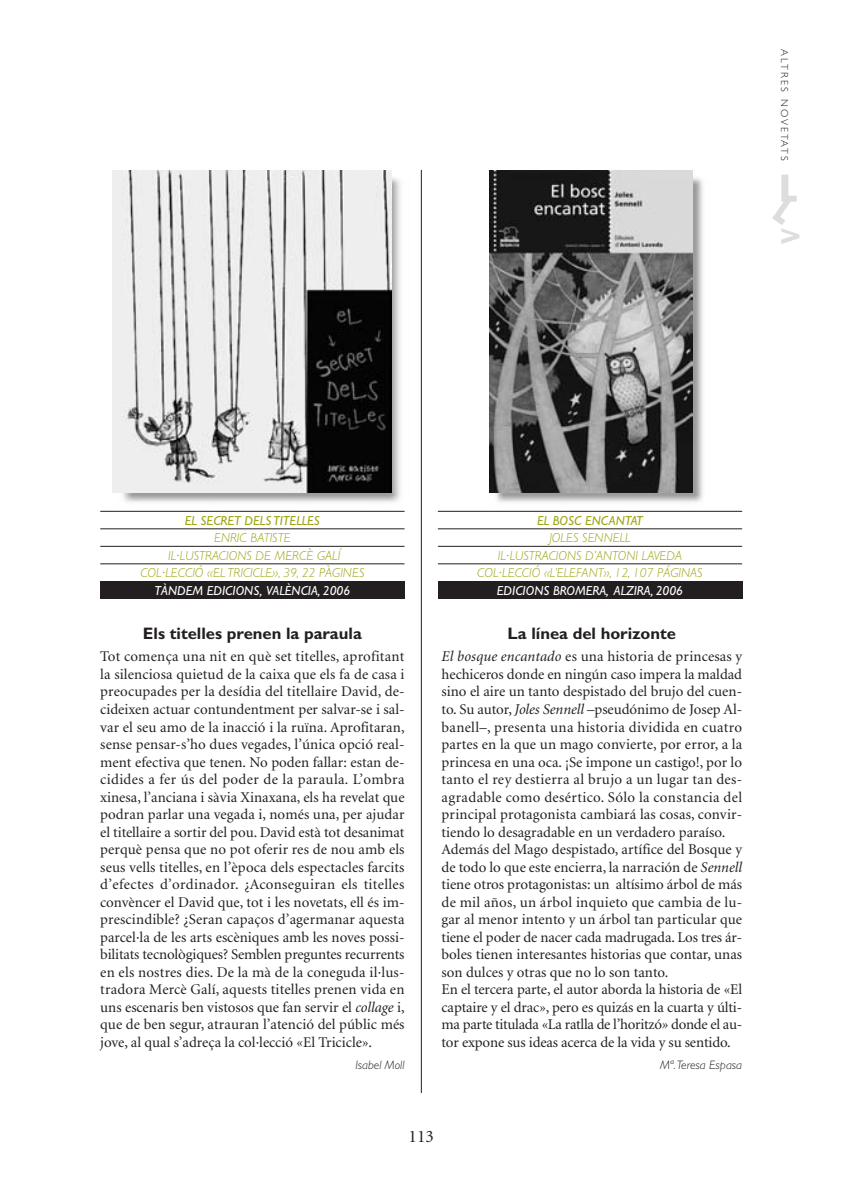
<style>
.page{position:relative;width:844px;height:1191px;background:#fff}
.page>*{position:absolute;margin:0;border:0;box-sizing:border-box;transform-origin:0 0}
.t1{font:17.5px "Minion";color:#231f20}
.t2{font:700 16.62px "Gill Sans";color:#231f20}
.t3{font:14.88px/17.5px "Minion";color:#231f20}
.t4{font:italic 300 13.12px/17.5px "Gill Sans";color:#9ea615;text-align:center}
.t5{font:italic 13.12px "Gill Sans";color:#fff}
.t6{font:italic 13.12px "Gill Sans";color:#9ea615}
.t7{font:italic 300 12.25px "Gill Sans";color:#231f20}
.t8{font:300 10.15px "Gill Sans";letter-spacing:.2em;color:#231f20}
.s1{font-style:italic}
</style>
<div class="page">
<svg style="left:772px;top:175px;width:27px;height:69px"></svg>
<div style="left:438px;top:581px;width:304px;height:17px;background:#231f20"></div>
<img style="left:489px;top:170px;width:214px;height:333px">
<img style="left:489px;top:170px;width:203px;height:322px">
<hr style="left:438px;top:511px;width:304px;height:1px;background:#231f20">
<hr style="left:438px;top:528px;width:304px;height:1px;background:#231f20">
<hr style="left:438px;top:546px;width:304px;height:1px;background:#231f20">
<hr style="left:438px;top:563px;width:304px;height:1px;background:#231f20">
<img style="left:112px;top:177px;width:289px;height:326px">
<img style="left:112px;top:170px;width:280px;height:322px">
<div style="left:100px;top:581px;width:304px;height:18px;background:#231f20"></div>
<hr style="left:100px;top:511px;width:304px;height:1px;background:#231f20">
<hr style="left:100px;top:528px;width:304px;height:1px;background:#231f20">
<hr style="left:100px;top:546px;width:304px;height:1px;background:#231f20">
<hr style="left:100px;top:563px;width:304px;height:1px;background:#231f20">
<hr style="left:421px;top:170px;width:1px;height:923px;background:#231f20">
<p class="t8" style="left:788px;top:49px;width:113px;rotate:90deg">ALTRES NOVETATS</p>
<p class="t6" style="left:185px;top:516px;width:137px">EL SECRET DELS TITELLES</p>
<p class="t4" style="left:140px;top:530px;width:225px">ENRIC BATISTE<br>IL·LUSTRACIONS DE MERCÈ GALÍ<br>COL·LECCIÓ «EL TRICICLE», 39, 22 PÀGINES</p>
<p class="t5" style="left:154px;top:586px;width:197px">TÀNDEM EDICIONS, VALÈNCIA, 2006</p>
<p class="t2" style="left:143px;top:627px;width:220px">Els titelles prenen la paraula</p>
<p class="t3" style="left:100px;top:649px;width:306px;text-align:justify">Tot comença una nit en què set titelles, aprofitant la silenciosa quietud de la caixa que els fa de casa i preocupades per la desídia del titellaire David, de&shy;cideixen actuar contundentment per salvar-se i sal&shy;var el seu amo de la inacció i la ruïna. Aprofitaran, sense pensar-s’ho dues vegades, l’única opció real&shy;ment efectiva que tenen. No poden fallar: estan de&shy;cidides a fer ús del poder de la paraula. L’ombra xinesa, l’anciana i sàvia Xinaxana, els ha revelat que podran parlar una vegada i, només una, per ajudar el titellaire a sortir del pou. David està tot desanimat perquè pensa que no pot oferir res de nou amb els seus vells titelles, en l’època dels espectacles farcits d’efectes d’ordinador. ¿Aconseguiran els titelles convèncer el David que, tot i les novetats, ell és im&shy;prescindible? ¿Seran capaços d’agermanar aquesta parcel·la de les arts escèniques amb les noves possi&shy;bilitats tecnològiques? Semblen preguntes recurrents en els nostres dies. De la mà de la coneguda il·lus&shy;tradora Mercè Galí, aquests titelles prenen vida en uns escenaris ben vistosos que fan servir el <span class="s1">collage</span> i, que de ben segur, atrauran l’atenció del públic més jove, al qual s’adreça la col·lecció «El Tricicle».</p>
<p class="t7" style="left:355px;top:1060px;width:51px">Isabel Moll</p>
<p class="t6" style="left:537px;top:516px;width:107px">EL BOSC ENCANTAT</p>
<p class="t4" style="left:477px;top:530px;width:227px">JOLES SENNELL<br>IL·LUSTRACIONS D’ANTONI LAVEDA<br>COL·LECCIÓ «L’ELEFANT», 12, 107 PÁGINAS</p>
<p class="t5" style="left:497px;top:586px;width:188px">EDICIONS BROMERA, ALZIRA, 2006</p>
<p class="t2" style="left:507px;top:627px;width:170px">La línea del horizonte</p>
<p class="t3" style="left:441px;top:649px;width:302px"><span class="s1">El bosque encantado</span> es una historia de princesas y hechiceros donde en ningún caso impera la maldad sino el aire un tanto despistado del brujo del cuen&shy;to. Su autor, <span class="s1">Joles Sennell</span> –pseudónimo de Josep Al&shy;banell–, presenta una historia dividida en cuatro partes en la que un mago convierte, por error, a la princesa en una oca. ¡Se impone un castigo!, por lo tanto el rey destierra al brujo a un lugar tan des&shy;agradable como desértico. Sólo la constancia del principal protagonista cambiará las cosas, convir&shy;tiendo lo desagradable en un verdadero paraíso.<br>Además del Mago despistado, artífice del Bosque y de todo lo que este encierra, la narración de <span class="s1">Sennell </span>tiene otros protagonistas: un altísimo árbol de más de mil años, un árbol inquieto que cambia de lu&shy;gar al menor intento y un árbol tan particular que tiene el poder de nacer cada madrugada. Los tres ár&shy;boles tienen interesantes historias que contar, unas son dulces y otras que no lo son tanto.<br>En el tercera parte, el autor aborda la historia de «El captaire y el drac», pero es quizás en la cuarta y últi&shy;ma parte titulada «La ratlla de l’horitzó<span class="s1">»</span> donde el au&shy;tor expone sus ideas acerca de la vida y su sentido.</p>
<p class="t7" style="left:660px;top:1060px;width:84px">Mª.Teresa Espasa</p>
<p class="t1" style="left:408px;top:1130px;width:27px">113</p>
</div>
